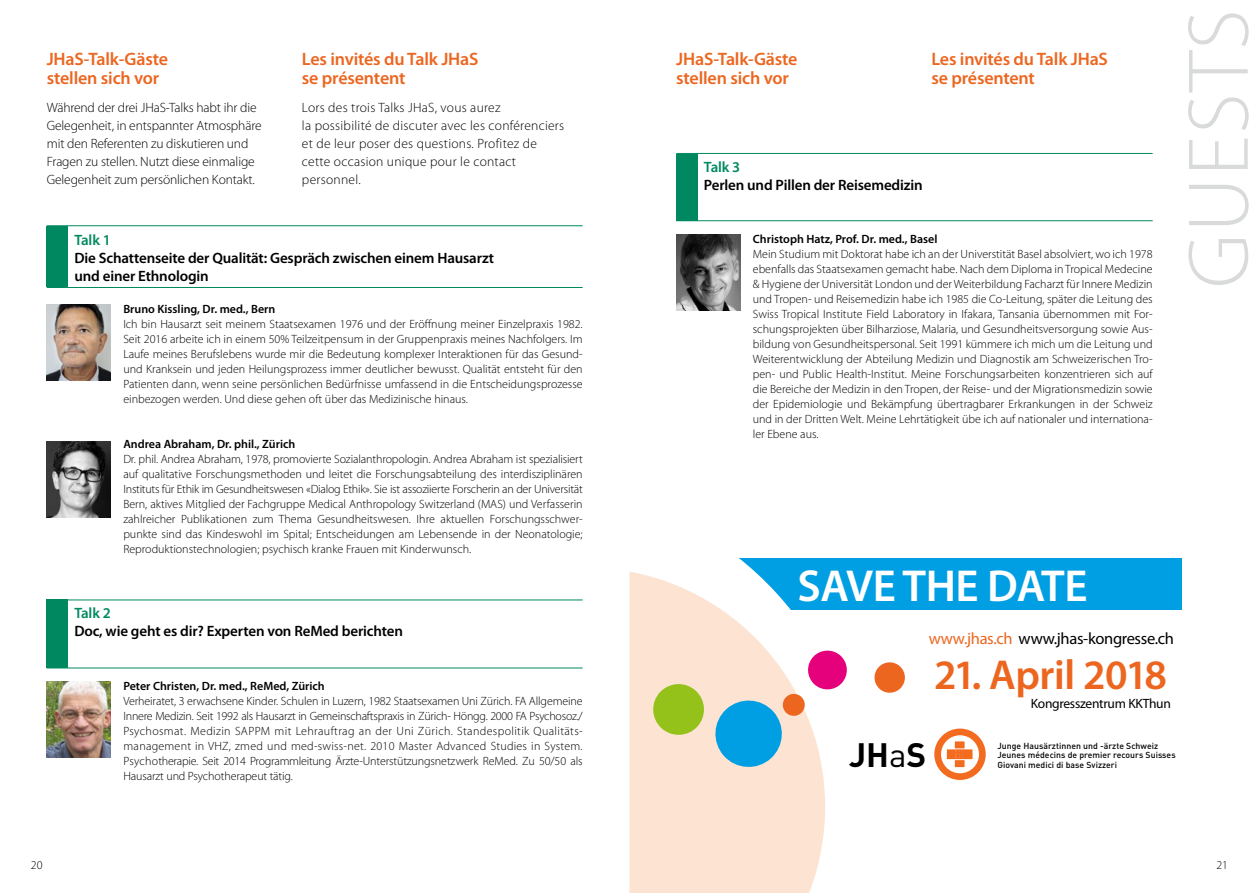
<style>
.page{position:relative;width:1259px;height:893px;background:#fff}
.page>*{position:absolute;margin:0;border:0;box-sizing:border-box;transform-origin:0 0}
.t1{font:300 87px "Myriad Pro";letter-spacing:.02em;color:#d9dada}
.t2{font:600 45px "Myriad Pro";letter-spacing:-.01em;color:#fff}
.t3{font:600 42px "Myriad Pro";letter-spacing:-.015em;color:#ec6620}
.t4{font:700 33.45px "DIN";color:#000}
.t5{font:600 18px/19.5px "Myriad Pro";letter-spacing:-.01em;color:#ec6620}
.t6{font:16.5px "Myriad Pro";letter-spacing:-.02em;color:#000}
.t7{font:600 15px/18px "Myriad Pro";letter-spacing:-.01em;color:#000}
.t8{font:600 15px "Myriad Pro";letter-spacing:-.01em;color:#008960}
.t9{font:300 13.5px/18px "Myriad Pro";letter-spacing:-.01em;color:#000}
.t10{font:300 13.5px/18px "Myriad Pro";letter-spacing:.02em;color:#000}
.t11{font:13.5px "Myriad Pro";letter-spacing:-.02em;color:#000}
.t12{font:300 12px/15px "Myriad Pro";color:#000;text-align:justify}
.t13{font:600 12px "Myriad Pro";color:#000}
.t14{font:500 8.7px/9.4px "DIN";letter-spacing:.005em;color:#000}
.s1{color:#ec6620}
.s2{font-weight:400}
</style>
<div class="page">
<div style="left:677px;top:558px;width:504px;height:51px;background:#009ee3"></div>
<svg style="left:630px;top:558px;width:229px;height:52px"></svg>
<svg style="left:629px;top:572px;width:196px;height:321px;background:#f1e5da"></svg>
<img style="left:47px;top:304px;width:64px;height:77px">
<div style="left:47px;top:226px;width:21px;height:61px;background:#008960"></div>
<hr style="left:47px;top:225px;width:536px;height:1px;background:#008960">
<hr style="left:47px;top:287px;width:536px;height:1px;background:#008960">
<img style="left:47px;top:441px;width:64px;height:77px">
<hr style="left:47px;top:600px;width:536px;height:1px;background:#008960">
<div style="left:47px;top:600px;width:21px;height:68px;background:#008960"></div>
<hr style="left:47px;top:668px;width:536px;height:1px;background:#008960">
<img style="left:47px;top:681px;width:64px;height:77px">
<hr style="left:676px;top:153px;width:476px;height:1px;background:#008960">
<div style="left:676px;top:154px;width:21px;height:67px;background:#008960"></div>
<img style="left:676px;top:234px;width:64px;height:77px">
<hr style="left:676px;top:220px;width:476px;height:1px;background:#008960">
<svg style="left:650px;top:648px;width:197px;height:123px"></svg>
<svg style="left:874px;top:662px;width:31px;height:31px"></svg>
<svg style="left:934px;top:729px;width:51px;height:51px"></svg>
<h3 class="t5" style="left:47px;top:48px;width:123px">JHaS-Talk-Gäste stellen sich vor</h3>
<h3 class="t5" style="left:302px;top:48px;width:178px">Les invités du Talk JHaS se présentent</h3>
<p class="t9" style="left:47px;top:99px;width:216px">Während der drei JHaS-Talks habt ihr die Gelegenheit, in entspannter Atmosphäre mit den Referenten zu diskutieren und Fragen zu stellen. Nutzt diese einmalige Gelegenheit zum persönlichen Kontakt.</p>
<p class="t10" style="left:302px;top:99px;width:264px">Lors des trois Talks JHaS, vous aurez<br>la possibilité de discuter avec les conférenciers et de leur poser des questions. Profitez de cette occasion unique pour le contact personnel.</p>
<p class="t8" style="left:74px;top:230px;width:38px">Talk 1</p>
<p class="t7" style="left:74px;top:249px;width:421px">Die Schattenseite der Qualität: Gespräch zwischen einem Hausarzt und einer Ethnologin</p>
<p class="t13" style="left:123px;top:301px;width:154px">Bruno Kissling, Dr. med., Bern</p>
<p class="t12" style="left:123px;top:316px;width:461px">Ich bin Hausarzt seit meinem Staatsexamen 1976 und der Eröffnung meiner Einzelpraxis 1982.<br>Seit 2016 arbeite ich in einem 50% Teilzeitpensum in der Gruppenpraxis meines Nachfolgers. Im Laufe meines Berufslebens wurde mir die Bedeutung komplexer Interaktionen für das Gesund&shy;und Kranksein und jeden Heilungsprozess immer deutlicher bewusst. Qualität entsteht für den Patienten dann, wenn seine persönlichen Bedürfnisse umfassend in die Entscheidungsprozesse einbezogen werden. Und diese gehen oft über das Medizinische hinaus.</p>
<p class="t13" style="left:123px;top:436px;width:173px">Andrea Abraham, Dr. phil., Zürich</p>
<p class="t12" style="left:123px;top:451px;width:461px">Dr. phil. Andrea Abraham, 1978, promovierte Sozialanthropologin. Andrea Abraham ist spezialisiert auf qualitative Forschungsmethoden und leitet die Forschungsabteilung des interdisziplinären Instituts für Ethik im Gesundheitswesen «Dialog Ethik». Sie ist assoziierte Forscherin an der Universität Bern, aktives Mitglied der Fachgruppe Medical Anthropology Switzerland (MAS) und Verfasserin zahlreicher Publikationen zum Thema Gesundheitswesen. Ihre aktuellen Forschungsschwer&shy;punkte sind das Kindeswohl im Spital; Entscheidungen am Lebensende in der Neonatologie; Reproduktionstechnologien; psychisch kranke Frauen mit Kinderwunsch.</p>
<p class="t8" style="left:74px;top:604px;width:38px">Talk 2</p>
<p class="t7" style="left:74px;top:622px;width:330px">Doc, wie geht es dir? Experten von ReMed berichten</p>
<p class="t13" style="left:123px;top:678px;width:203px">Peter Christen, Dr. med., ReMed, Zürich</p>
<p class="t12" style="left:123px;top:693px;width:461px">Verheiratet, 3 erwachsene Kinder. Schulen in Luzern, 1982 Staatsexamen Uni Zürich. FA Allgemeine Innere Medizin. Seit 1992 als Hausarzt in Gemeinschaftspraxis in Zürich- Höngg. 2000 FA Psychosoz./ Psychosmat. Medizin SAPPM mit Lehrauftrag an der Uni Zürich. Standespolitik Qualitäts&shy;management in VHZ, zmed und med-swiss-net. 2010 Master Advanced Studies in System.<br>Psychotherapie. Seit 2014 Programmleitung Ärzte-Unterstützungsnetzwerk ReMed. Zu 50/50 als Hausarzt und Psychotherapeut tätig.</p>
<h3 class="t5" style="left:676px;top:48px;width:123px">JHaS-Talk-Gäste stellen sich vor</h3>
<h3 class="t5" style="left:931px;top:48px;width:178px">Les invités du Talk JHaS se présentent</h3>
<p class="t8" style="left:704px;top:157px;width:38px">Talk 3</p>
<p class="t7" style="left:704px;top:176px;width:220px">Perlen und Pillen der Reisemedizin</p>
<p class="t13" style="left:753px;top:231px;width:186px">Christoph Hatz, Prof. Dr. med., Basel</p>
<p class="t12" style="left:753px;top:246px;width:401px">Mein Studium mit Doktorat habe ich an der Universtität Basel absolviert, wo ich 1978 ebenfalls das Staatsexamen gemacht habe. Nach dem Diploma in Tropical Medecine &amp; Hygiene der Universität London und der Weiterbildung Facharzt für Innere Medizin und Tropen- und Reisemedizin habe ich 1985 die Co-Leitung, später die Leitung des Swiss Tropical Institute Field Laboratory in Ifakara, Tansania übernommen mit For&shy;schungsprojekten über Bilharziose, Malaria, und Gesundheitsversorgung sowie Aus&shy;bildung von Gesundheitspersonal. Seit 1991 kümmere ich mich um die Leitung und Weiterentwicklung der Abteilung Medizin und Diagnostik am Schweizerischen Tro&shy;pen- und Public Health-Institut. Meine Forschungsarbeiten konzentrieren sich auf die Bereiche der Medizin in den Tropen, der Reise- und der Migrationsmedizin sowie der Epidemiologie und Bekämpfung übertragbarer Erkrankungen in der Schweiz und in der Dritten Welt. Meine Lehrtätigkeit übe ich auf nationaler und internationa&shy;ler Ebene aus.</p>
<h1 class="t1" style="left:1166px;top:288px;width:280px;rotate:-90deg">GUESTS</h1>
<h2 class="t2" style="left:797px;top:557px;width:291px">SAVE THE DATE</h2>
<h3 class="t6" style="left:929px;top:628px;width:247px"><span class="s1">www.jhas.ch</span> www.jhas-kongresse.ch</h3>
<h3 class="t3" style="left:934px;top:648px;width:234px">21. April 2018</h3>
<p class="t11" style="left:1031px;top:695px;width:142px">Kongresszentrum KKThun</p>
<h3 class="t4" style="left:849px;top:733px;width:79px">JH<span class="s2">a</span>S</h3>
<p class="t14" style="left:997px;top:741px;width:180px">Junge Hausärztinnen und -ärzte Schweiz<br>Jeunes médecins de premier recours Suisses<br>Giovani medici di base Svizzeri</p>
<p class="t12" style="left:31px;top:857px;width:13px">20</p>
<p class="t12" style="left:1216px;top:857px;width:13px">21</p>
</div>
